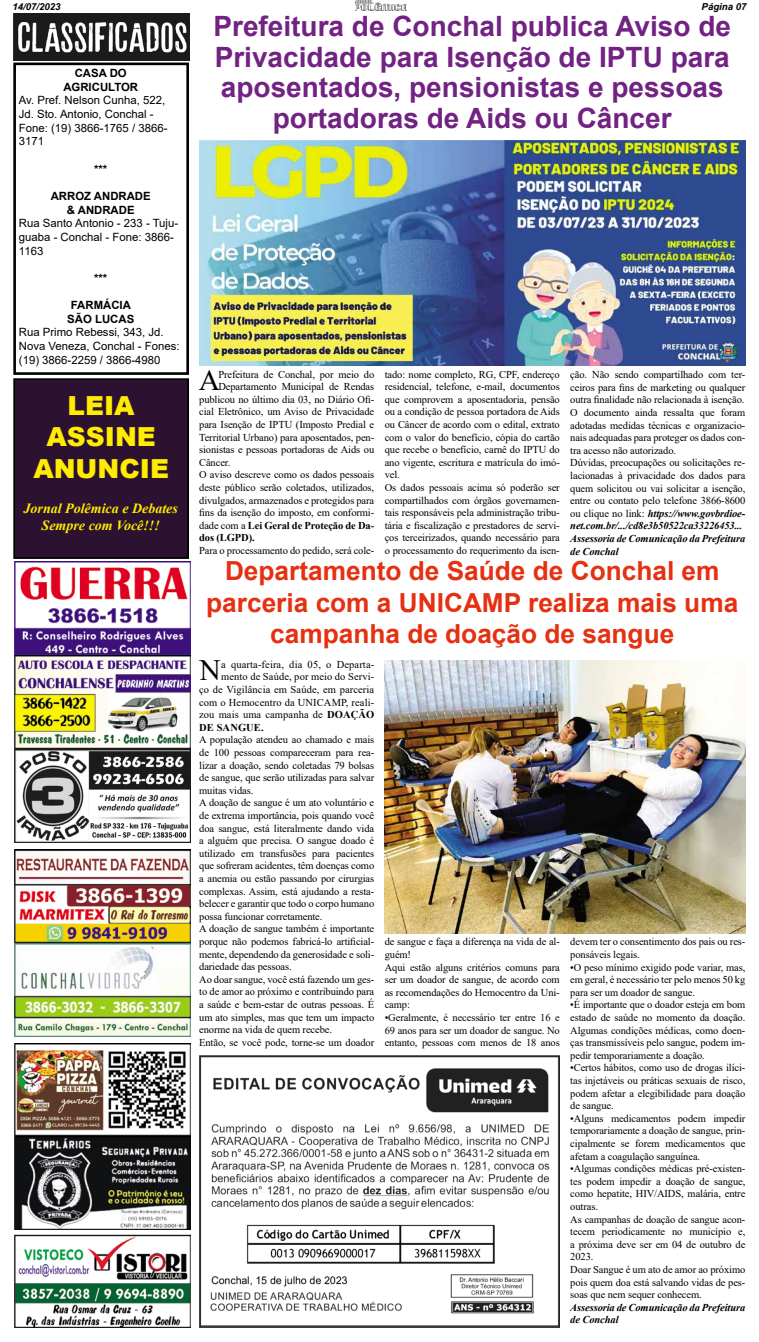
<style>
.page{position:relative;width:759px;height:1342px;background:#fff}
.page>*{position:absolute;margin:0;border:0;box-sizing:border-box;transform-origin:0 0}
.t1{font:29.49px "Times New Roman";color:#000}
.t2{font:700 28px/30.6px "Arial";color:#722283;text-align:center}
.t3{font:700 26.25px/31.5px "Arial";color:#e53012;text-align:center}
.t4{font:900 26.25px/31.5px "Arial";color:#ffed00;text-align:center}
.t5{font:italic 700 14px/16.8px "Times New Roman";color:#ffed00;text-align:center}
.t6{font:11.38px/13.7px "Arial";color:#000}
.t7{font:700 11.38px/13.7px "Arial";color:#000;text-align:center}
.t8{font:10.5px/12.6px "Times New Roman";letter-spacing:-.01em;color:#000}
.t9{font:10.5px "Times New Roman";letter-spacing:.01em;color:#000}
.t10{font:italic 700 10.5px/12.6px "Times New Roman";letter-spacing:-.01em;color:#000}
.t11{font:700 10.5px "Times New Roman";letter-spacing:-.01em;color:#000}
.t12{font:700 10.5px "Times New Roman";letter-spacing:.01em;color:#000}
.t13{font:italic 700 9.62px "Arial";color:#000}
.s1{font-weight:700;font-style:italic}
.s2{font-weight:400}
.s3{font-weight:700}
</style>
<div class="page">
<img style="left:355px;top:0;width:51px;height:11px">
<img style="left:15px;top:1234px;width:175px;height:93px">
<img style="left:15px;top:1137px;width:175px;height:93px">
<img style="left:15px;top:1044px;width:175px;height:91px">
<img style="left:15px;top:944px;width:175px;height:93px">
<img style="left:15px;top:849px;width:175px;height:93px">
<img style="left:15px;top:750px;width:175px;height:93px">
<img style="left:15px;top:656px;width:175px;height:92px">
<img style="left:15px;top:562px;width:175px;height:92px">
<img style="left:13px;top:14px;width:176px;height:47px">
<div style="left:13px;top:63px;width:176px;height:312px;border:3px solid #000"></div>
<div style="left:14px;top:379px;width:174px;height:179px;background:#2c1130"></div>
<div style="left:13px;top:378px;width:176px;height:181px;border:2px solid #000"></div>
<img style="left:199px;top:1055px;width:361px;height:272px">
<img style="left:385px;top:660px;width:360px;height:273px">
<img style="left:199px;top:140px;width:546px;height:226px">
<p class="t13" style="left:12px;top:0;width:50px">14/07/2023</p>
<p class="t13" style="left:702px;top:0;width:46px">Página 07</p>
<p class="t7" style="left:63px;top:66px;width:76px">CASA DO<br>AGRICULTOR</p>
<p class="t6" style="left:19px;top:93px;width:150px">Av. Pref. Nelson Cunha, 522,<br>Jd. Sto. Antonio, Conchal -<br>Fone: (19) 3866-1765 / 3866-<br>3171</p>
<p class="t7" style="left:94px;top:162px;width:15px">***</p>
<p class="t7" style="left:51px;top:189px;width:102px">ARROZ ANDRADE &amp; ANDRADE</p>
<p class="t6" style="left:19px;top:216px;width:161px">Rua Santo Antonio - 233 - Tuju&shy;guaba - Conchal - Fone: 3866-<br>1163</p>
<p class="t7" style="left:94px;top:271px;width:15px">***</p>
<p class="t7" style="left:67px;top:298px;width:68px">FARMÁCIA<br>SÃO LUCAS</p>
<p class="t6" style="left:19px;top:326px;width:162px">Rua Primo Rebessi, 343, Jd.<br>Nova Veneza, Conchal - Fones: (19) 3866-2259 / 3866-4980</p>
<h3 class="t4" style="left:33px;top:389px;width:137px">LEIA<br>ASSINE<br>ANUNCIE</h3>
<h3 class="t5" style="left:24px;top:499px;width:156px">Jornal Polêmica e Debates<br>Sempre com Você!!!</h3>
<h2 class="t2" style="left:213px;top:11px;width:519px">Prefeitura de Conchal publica Aviso de Privacidade para Isenção de IPTU para aposentados, pensionistas e pessoas portadoras de Aids ou Câncer</h2>
<h1 class="t1" style="left:199px;top:360px;width:23px">A</h1>
<p class="t8" style="left:218px;top:367px;width:157px">Prefeitura de Conchal, por meio do</p>
<p class="t8" style="left:385px;top:367px;width:177px">tado: nome completo, RG, CPF, endereço residencial, telefone, e-mail, documentos que comprovem a aposentadoria, pensão ou a condição de pessoa portadora de Aids ou Câncer de acordo com o edital, extrato com o valor do benefício, cópia do cartão que recebe o benefício, carnê do IPTU do ano vigente, escritura e matrícula do imó&shy;vel.<br>Os dados pessoais acima só poderão ser compartilhados com órgãos governamen&shy;tais responsáveis pela administração tribu&shy;tária e fiscalização e prestadores de servi&shy;ços terceirizados, quando necessário para o processamento do requerimento da isen-</p>
<p class="t8" style="left:570px;top:368px;width:177px">ção. Não sendo compartilhado com ter&shy;ceiros para fins de marketing ou qualquer outra finalidade não relacionada à isenção.<br>O documento ainda ressalta que foram adotadas medidas técnicas e organizacio&shy;nais adequadas para proteger os dados con&shy;tra acesso não autorizado.<br>Dúvidas, preocupações ou solicitações re&shy;lacionadas à privacidade dos dados para quem solicitou ou vai solicitar a isenção, entre ou contato pelo telefone 3866-8600 ou clique no link: <span class="s1">https://www.govbrdioe&shy;net.com.br/.../cd8e3b50522ca33226453...<br>Assessoria de Comunicação da Prefeitura de Conchal</span></p>
<h3 class="t3" style="left:206px;top:555px;width:534px">Departamento de Saúde de Conchal em parceria com a UNICAMP realiza mais uma campanha de doação de sangue</h3>
<h1 class="t1" style="left:200px;top:650px;width:23px">N</h1>
<p class="t9" style="left:221px;top:657px;width:155px">a quarta-feira, dia 05, o Departa-</p>
<p class="t8" style="left:218px;top:380px;width:157px">Departamento Municipal de Rendas</p>
<p class="t8" style="left:199px;top:393px;width:177px">publicou no último dia 03, no Diário Ofi-</p>
<p class="t8" style="left:199px;top:405px;width:177px">cial Eletrônico, um Aviso de Privacidade</p>
<p class="t8" style="left:199px;top:418px;width:177px">para Isenção de IPTU (Imposto Predial e</p>
<p class="t8" style="left:199px;top:430px;width:177px">Territorial Urbano) para aposentados, pen-</p>
<p class="t8" style="left:199px;top:443px;width:177px">sionistas e pessoas portadoras de Aids ou</p>
<p class="t8" style="left:199px;top:456px;width:33px">Câncer.</p>
<p class="t8" style="left:199px;top:468px;width:177px">O aviso descreve como os dados pessoais</p>
<p class="t8" style="left:199px;top:481px;width:177px">deste público serão coletados, utilizados,</p>
<p class="t8" style="left:199px;top:493px;width:177px">divulgados, armazenados e protegidos para</p>
<p class="t8" style="left:199px;top:506px;width:177px">fins da isenção do imposto, em conformi-</p>
<p class="t11" style="left:199px;top:518px;width:177px"><span class="s2">dade com a</span> Lei Geral de Proteção de Da-</p>
<p class="t11" style="left:199px;top:530px;width:57px">dos (LGPD).</p>
<p class="t8" style="left:199px;top:544px;width:177px">Para o processamento do pedido, será cole-</p>
<p class="t9" style="left:221px;top:669px;width:155px">mento de Saúde, por meio do Servi-</p>
<p class="t9" style="left:199px;top:682px;width:177px">ço de Vigilância em Saúde, em parceria</p>
<p class="t9" style="left:199px;top:695px;width:177px">com o Hemocentro da UNICAMP, reali-</p>
<p class="t9" style="left:199px;top:707px;width:177px">zou mais uma campanha de <span class="s3">DOAÇÃO</span></p>
<p class="t12" style="left:199px;top:720px;width:66px">DE SANGUE.</p>
<p class="t8" style="left:199px;top:733px;width:177px">A população atendeu ao chamado e mais de 100 pessoas compareceram para rea&shy;lizar a doação, sendo coletadas 79 bolsas de sangue, que serão utilizadas para salvar muitas vidas.<br>A doação de sangue é um ato voluntário e de extrema importância, pois quando você doa sangue, está literalmente dando vida a alguém que precisa. O sangue doado é utilizado em transfusões para pacientes que sofreram acidentes, têm doenças como a anemia ou estão passando por cirurgias complexas. Assim, está ajudando a resta&shy;belecer e garantir que todo o corpo humano possa funcionar corretamente.<br>A doação de sangue também é importante porque não podemos fabricá-lo artificial&shy;mente, dependendo da generosidade e soli&shy;dariedade das pessoas.<br>Ao doar sangue, você está fazendo um ges&shy;to de amor ao próximo e contribuindo para a saúde e bem-estar de outras pessoas. É um ato simples, mas que tem um impacto enorme na vida de quem recebe.<br>Então, se você pode, torne-se um doador</p>
<p class="t8" style="left:385px;top:935px;width:177px">de sangue e faça a diferença na vida de al&shy;guém!<br>Aqui estão alguns critérios comuns para ser um doador de sangue, de acordo com as recomendações do Hemocentro da Uni&shy;camp:</p>
<p class="t8" style="left:385px;top:1011px;width:177px;text-align:justify">•Geralmente, é necessário ter entre 16 e 69 anos para ser um doador de sangue. No entanto, pessoas com menos de 18 anos</p>
<p class="t8" style="left:570px;top:935px;width:177px">devem ter o consentimento dos pais ou res&shy;ponsáveis legais.</p>
<p class="t8" style="left:570px;top:960px;width:177px;text-align:justify">•O peso mínimo exigido pode variar, mas, em geral, é necessário ter pelo menos 50 kg para ser um doador de sangue.</p>
<p class="t8" style="left:570px;top:998px;width:177px;text-align:justify">•É importante que o doador esteja em bom estado de saúde no momento da doação.<br>Algumas condições médicas, como doen&shy;ças transmissíveis pelo sangue, podem im&shy;pedir temporariamente a doação.</p>
<p class="t8" style="left:570px;top:1061px;width:177px;text-align:justify">•Certos hábitos, como uso de drogas ilíci&shy;tas injetáveis ou práticas sexuais de risco, podem afetar a elegibilidade para doação de sangue.</p>
<p class="t8" style="left:570px;top:1112px;width:177px;text-align:justify">•Alguns medicamentos podem impedir temporariamente a doação de sangue, prin&shy;cipalmente se forem medicamentos que afetam a coagulação sanguínea.</p>
<p class="t8" style="left:570px;top:1162px;width:177px">•Algumas condições médicas pré-existen&shy;tes podem impedir a doação de sangue, como hepatite, HIV/AIDS, malária, entre outras.<br>As campanhas de doação de sangue acon&shy;tecem periodicamente no município e, a próxima deve ser em 04 de outubro de<br>2023.<br>Doar Sangue é um ato de amor ao próximo pois quem doa está salvando vidas de pes&shy;soas que nem sequer conhecem.</p>
<p class="t10" style="left:570px;top:1301px;width:177px">Assessoria de Comunicação da Prefeitura de Conchal</p>
</div>
